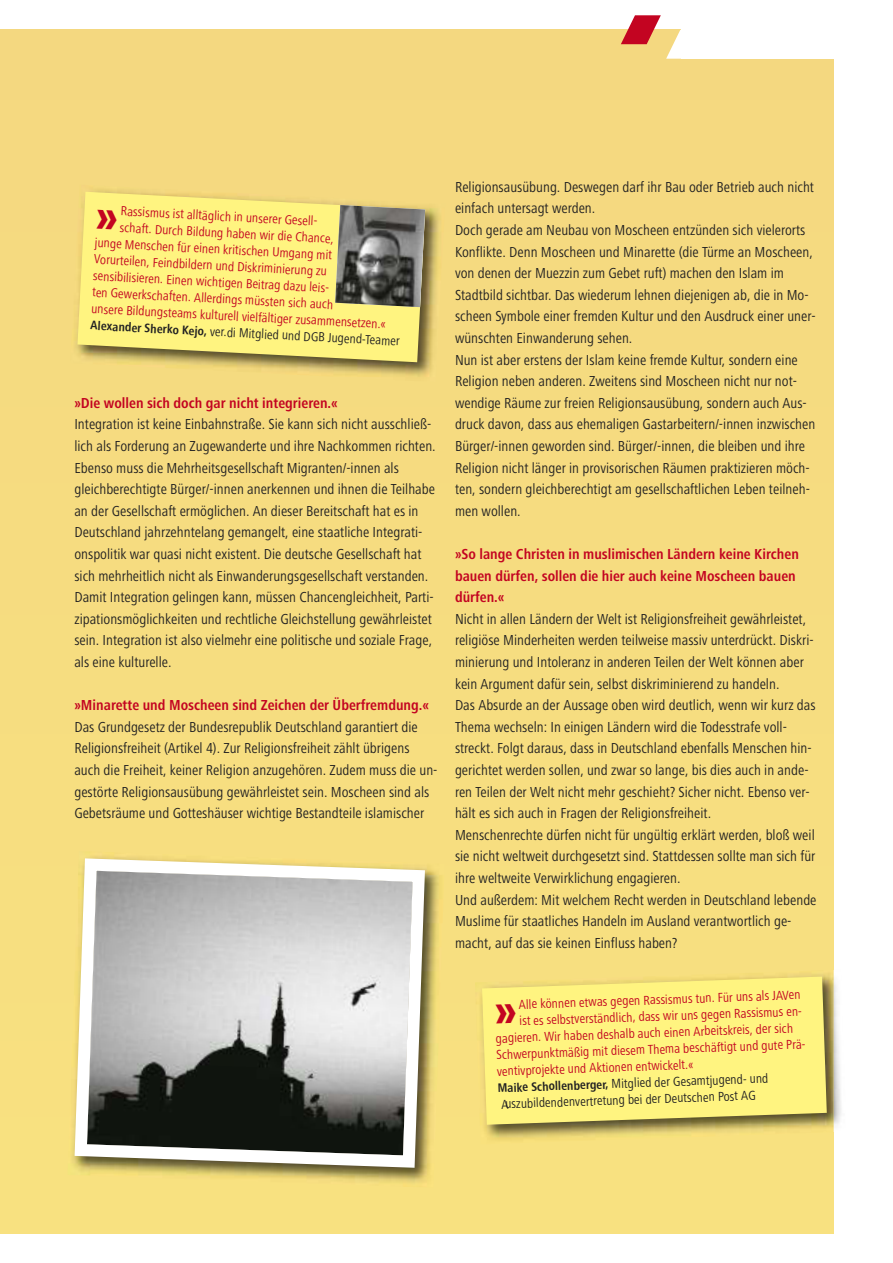
<style>
.page{position:relative;width:893px;height:1263px;background:#fff}
.page>*{position:absolute;margin:0;border:0;box-sizing:border-box;transform-origin:0 0}
.t1{font:condensed 15px/21.6px "Frutiger Next LT";color:#222122}
.t2{font:700 condensed 15px/21.6px "Frutiger Next LT";color:#c30421}
.t3{font:condensed 13.5px "Frutiger Next LT";color:#c30421}
.t4{font:condensed 13.5px "Frutiger Next LT";color:#222122}
.s1{font-weight:700;font-size:12.75px}
</style>
<div class="page">
<div style="left:0;top:30px;width:833px;height:1203px;background:#f6dc80"></div>
<svg style="left:621px;top:15px;width:60px;height:44px"></svg>
<div style="left:681px;top:26px;width:152px;height:33px;background:#fff"></div>
<img style="left:88px;top:870px;width:353px;height:313px">
<svg style="left:72px;top:857px;width:359px;height:317px;background:#a9a89f"></svg>
<img style="left:74px;top:189px;width:366px;height:188px">
<svg style="left:77px;top:192px;width:348px;height:170px;background:#f7eb7c"></svg>
<img style="left:335px;top:205px;width:90px;height:102px">
<img style="left:833px;top:970px;width:8px;height:162px">
<img style="left:475px;top:974px;width:358px;height:166px">
<svg style="left:482px;top:976px;width:345px;height:149px;background:#f7ec7c"></svg>
<svg style="left:97px;top:209px;width:20px;height:20px"></svg>
<svg style="left:496px;top:1004px;width:20px;height:20px"></svg>
<p class="t3" style="left:121px;top:206px;width:201px;rotate:3deg">Rassismus ist alltäglich in unserer Gesell-</p>
<p class="t3" style="left:120px;top:223px;width:216px;rotate:3deg">schaft. Durch Bildung haben wir die Chance,</p>
<p class="t3" style="left:95px;top:238px;width:239px;rotate:3deg">junge Menschen für einen kritischen Umgang mit</p>
<p class="t3" style="left:94px;top:254px;width:235px;rotate:3deg">Vorurteilen, Feindbildern und Diskriminierung zu</p>
<p class="t3" style="left:93px;top:271px;width:241px;rotate:3deg">sensibilisieren. Einen wichtigen Beitrag dazu leis-</p>
<p class="t3" style="left:92px;top:287px;width:243px;rotate:3deg">ten Gewerkschaften. Allerdings müssten sich auch</p>
<p class="t3" style="left:92px;top:304px;width:296px;rotate:3deg">unsere Bildungsteams kulturell vielfältiger zusammensetzen.«</p>
<p class="t4" style="left:91px;top:320px;width:311px;rotate:3deg"><span class="s1">Alexander Sherko Kejo,</span> ver.di Mitglied und DGB Jugend-Teamer</p>
<p class="t2" style="left:74px;top:393px;width:265px">»Die wollen sich doch gar nicht integrieren.«</p>
<p class="t1" style="left:74px;top:415px;width:363px">Integration ist keine Einbahnstraße. Sie kann sich nicht ausschließ&shy;lich als Forderung an Zugewanderte und ihre Nachkommen richten.<br>Ebenso muss die Mehrheitsgesellschaft Migranten/-innen als gleichberechtigte Bürger/-innen anerkennen und ihnen die Teilhabe an der Gesellschaft ermöglichen. An dieser Bereitschaft hat es in Deutschland jahrzehntelang gemangelt, eine staatliche Integrati&shy;onspolitik war quasi nicht existent. Die deutsche Gesellschaft hat sich mehrheitlich nicht als Einwanderungsgesellschaft verstanden.<br>Damit Integration gelingen kann, müssen Chancengleichheit, Parti&shy;zipationsmöglichkeiten und rechtliche Gleichstellung gewährleistet sein. Integration ist also vielmehr eine politische und soziale Frage, als eine kulturelle.</p>
<p class="t2" style="left:74px;top:696px;width:356px">»Minarette und Moscheen sind Zeichen der Überfremdung.«</p>
<p class="t1" style="left:74px;top:717px;width:365px">Das Grundgesetz der Bundesrepublik Deutschland garantiert die Religionsfreiheit (Artikel 4). Zur Religionsfreiheit zählt übrigens auch die Freiheit, keiner Religion anzugehören. Zudem muss die un&shy;gestörte Religionsausübung gewährleistet sein. Moscheen sind als Gebetsräume und Gotteshäuser wichtige Bestandteile islamischer</p>
<p class="t1" style="left:455px;top:177px;width:362px">Religionsausübung. Deswegen darf ihr Bau oder Betrieb auch nicht einfach untersagt werden.<br>Doch gerade am Neubau von Moscheen entzünden sich vielerorts Konflikte. Denn Moscheen und Minarette (die Türme an Moscheen, von denen der Muezzin zum Gebet ruft) machen den Islam im Stadtbild sichtbar. Das wiederum lehnen diejenigen ab, die in Mo&shy;scheen Symbole einer fremden Kultur und den Ausdruck einer uner&shy;wünschten Einwanderung sehen.<br>Nun ist aber erstens der Islam keine fremde Kultur, sondern eine Religion neben anderen. Zweitens sind Moscheen nicht nur not&shy;wendige Räume zur freien Religionsausübung, sondern auch Aus&shy;druck davon, dass aus ehemaligen Gastarbeitern/-innen inzwischen Bürger/-innen geworden sind. Bürger/-innen, die bleiben und ihre Religion nicht länger in provisorischen Räumen praktizieren möch&shy;ten, sondern gleichberechtigt am gesellschaftlichen Leben teilneh&shy;men wollen.</p>
<p class="t2" style="left:455px;top:545px;width:345px">»So lange Christen in muslimischen Ländern keine Kirchen bauen dürfen, sollen die hier auch keine Moscheen bauen dürfen.«</p>
<p class="t1" style="left:455px;top:609px;width:363px">Nicht in allen Ländern der Welt ist Religionsfreiheit gewährleistet, religiöse Minderheiten werden teilweise massiv unterdrückt. Diskri&shy;minierung und Intoleranz in anderen Teilen der Welt können aber kein Argument dafür sein, selbst diskriminierend zu handeln.<br>Das Absurde an der Aussage oben wird deutlich, wenn wir kurz das Thema wechseln: In einigen Ländern wird die Todesstrafe voll&shy;streckt. Folgt daraus, dass in Deutschland ebenfalls Menschen hin&shy;gerichtet werden sollen, und zwar so lange, bis dies auch in ande&shy;ren Teilen der Welt nicht mehr geschieht? Sicher nicht. Ebenso ver&shy;hält es sich auch in Fragen der Religionsfreiheit.<br>Menschenrechte dürfen nicht für ungültig erklärt werden, bloß weil sie nicht weltweit durchgesetzt sind. Stattdessen sollte man sich für ihre weltweite Verwirklichung engagieren.<br>Und außerdem: Mit welchem Recht werden in Deutschland lebende Muslime für staatliches Handeln im Ausland verantwortlich ge&shy;macht, auf das sie keinen Einfluss haben?</p>
<p class="t3" style="left:519px;top:1000px;width:283px;rotate:-2deg">Alle können etwas gegen Rassismus tun. Für uns als JAVen</p>
<p class="t3" style="left:519px;top:1016px;width:287px;rotate:-2deg">ist es selbstverständlich, dass wir uns gegen Rassismus en-</p>
<p class="t3" style="left:496px;top:1034px;width:299px;rotate:-2deg">gagieren. Wir haben deshalb auch einen Arbeitskreis, der sich</p>
<p class="t3" style="left:496px;top:1050px;width:314px;rotate:-2deg">Schwerpunktmäßig mit diesem Thema beschäftigt und gute Prä-</p>
<p class="t3" style="left:497px;top:1067px;width:198px;rotate:-2deg">ventivprojekte und Aktionen entwickelt.«</p>
<p class="t4" style="left:497px;top:1083px;width:273px;rotate:-2deg"><span class="s1">Maike Schollenberger,</span> Mitglied der Gesamtjugend- und</p>
<p class="t4" style="left:501px;top:1099px;width:256px;rotate:-2deg">Auszubildendenvertretung bei der Deutschen Post AG</p>
</div>
